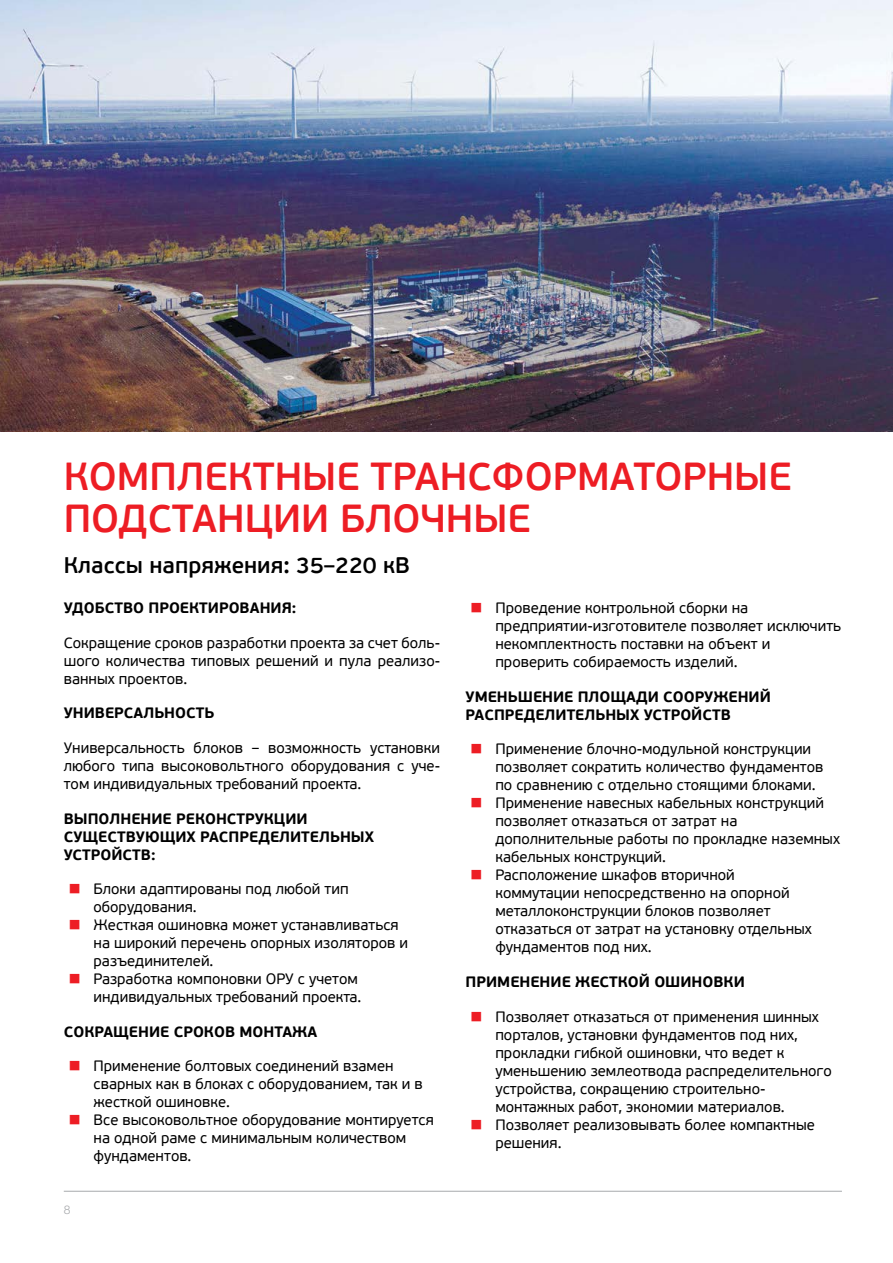
<style>
.page{position:relative;width:893px;height:1263px;background:#fff}
.page>*{position:absolute;margin:0;border:0;box-sizing:border-box;transform-origin:0 0}
.Заголовок_раздела_кр{font:600 39px/42px "PF Beau Sans Pro";color:#ed1d24}
.Подзаголовок_раздела{font:600 22.5px "PF Beau Sans Pro";color:#000}
.Текст{font:15px/18px "PF Beau Sans Pro";color:#000}
.Заголовок_в_тексте{font:700 15px/18px "PF Beau Sans Pro";color:#000}
.t1{font:300 12px "Helvetica Neue Cyr";color:#a7a9ac}
.s1{font-weight:300;color:#ed1d24}
</style>
<div class="page">
<hr style="left:64px;top:1191px;width:778px;height:1px;background:#a7a9ac">
<img style="left:0;top:0;width:893px;height:432px">
<p class="Заголовок_раздела_кр" style="left:64px;top:456px;width:729px">КОМПЛЕКТНЫЕ ТРАНСФОРМАТОРНЫЕ<br>ПОДСТАНЦИИ БЛОЧНЫЕ</p>
<p class="Подзаголовок_раздела" style="left:64px;top:552px;width:348px">Классы напряжения: 35–220 кВ</p>
<p class="Заголовок_в_тексте" style="left:64px;top:599px;width:234px">УДОБСТВО ПРОЕКТИРОВАНИЯ:</p>
<p class="Текст" style="left:64px;top:634px;width:378px;text-align:justify">Сокращение сроков разработки проекта за счет боль&shy;шого количества типовых решений и пула реализо&shy;ванных проектов.</p>
<p class="Заголовок_в_тексте" style="left:64px;top:704px;width:152px">УНИВЕРСАЛЬНОСТЬ</p>
<p class="Текст" style="left:64px;top:739px;width:378px;text-align:justify">Универсальность блоков – возможность установки любого типа высоковольтного оборудования с уче&shy;том индивидуальных требований проекта.</p>
<p class="Заголовок_в_тексте" style="left:64px;top:809px;width:312px">ВЫПОЛНЕНИЕ РЕКОНСТРУКЦИИ<br>СУЩЕСТВУЮЩИХ РАСПРЕДЕЛИТЕЛЬНЫХ<br>УСТРОЙСТВ:</p>
<p class="Текст" style="left:94px;top:880px;width:257px;text-indent:-26px"><span class="s1">■</span> Блоки адаптированы под любой тип оборудования.</p>
<p class="Текст" style="left:94px;top:916px;width:316px;text-indent:-26px"><span class="s1">■</span> Жесткая ошиновка может устанавливаться на широкий перечень опорных изоляторов и разъединителей.</p>
<p class="Текст" style="left:68px;top:970px;width:295px;text-align:right"><span class="s1">■</span> Разработка компоновки ОРУ с учетом индивидуальных требований проекта.</p>
<p class="Заголовок_в_тексте" style="left:64px;top:1023px;width:255px">СОКРАЩЕНИЕ СРОКОВ МОНТАЖА</p>
<p class="Текст" style="left:94px;top:1057px;width:331px;text-indent:-26px"><span class="s1">■</span> Применение болтовых соединений взамен сварных как в блоках с оборудованием, так и в жесткой ошиновке.</p>
<p class="Текст" style="left:94px;top:1111px;width:342px;text-indent:-26px"><span class="s1">■</span> Все высоковольтное оборудование монтируется на одной раме с минимальным количеством фундаментов.</p>
<p class="Текст" style="left:495px;top:599px;width:348px;text-indent:-26px"><span class="s1">■</span> Проведение контрольной сборки на предприятии-изготовителе позволяет исключить некомплектность поставки на объект и проверить собираемость изделий.</p>
<p class="Заголовок_в_тексте" style="left:466px;top:688px;width:307px">УМЕНЬШЕНИЕ ПЛОЩАДИ СООРУЖЕНИЙ<br>РАСПРЕДЕЛИТЕЛЬНЫХ УСТРОЙСТВ</p>
<p class="Текст" style="left:495px;top:740px;width:330px;text-indent:-26px"><span class="s1">■</span> Применение блочно-модульной конструкции позволяет сократить количество фундаментов по сравнению с отдельно стоящими блоками.</p>
<p class="Текст" style="left:495px;top:794px;width:346px;text-indent:-26px"><span class="s1">■</span> Применение навесных кабельных конструкций позволяет отказаться от затрат на дополнительные работы по прокладке наземных кабельных конструкций.</p>
<p class="Текст" style="left:495px;top:866px;width:318px;text-indent:-26px"><span class="s1">■</span> Расположение шкафов вторичной коммутации непосредственно на опорной металлоконструкции блоков позволяет отказаться от затрат на установку отдельных фундаментов под них.</p>
<p class="Заголовок_в_тексте" style="left:466px;top:973px;width:281px">ПРИМЕНЕНИЕ ЖЕСТКОЙ ОШИНОВКИ</p>
<p class="Текст" style="left:495px;top:1008px;width:338px;text-indent:-26px"><span class="s1">■</span> Позволяет отказаться от применения шинных порталов, установки фундаментов под них, прокладки гибкой ошиновки, что ведет к уменьшению землеотвода распределительного устройства, сокращению строительно&shy;монтажных работ, экономии материалов.</p>
<p class="Текст" style="left:495px;top:1116px;width:321px;text-indent:-26px"><span class="s1">■</span> Позволяет реализовывать более компактные решения.</p>
<p class="t1" style="left:64px;top:1203px;width:8px">8</p>
</div>
